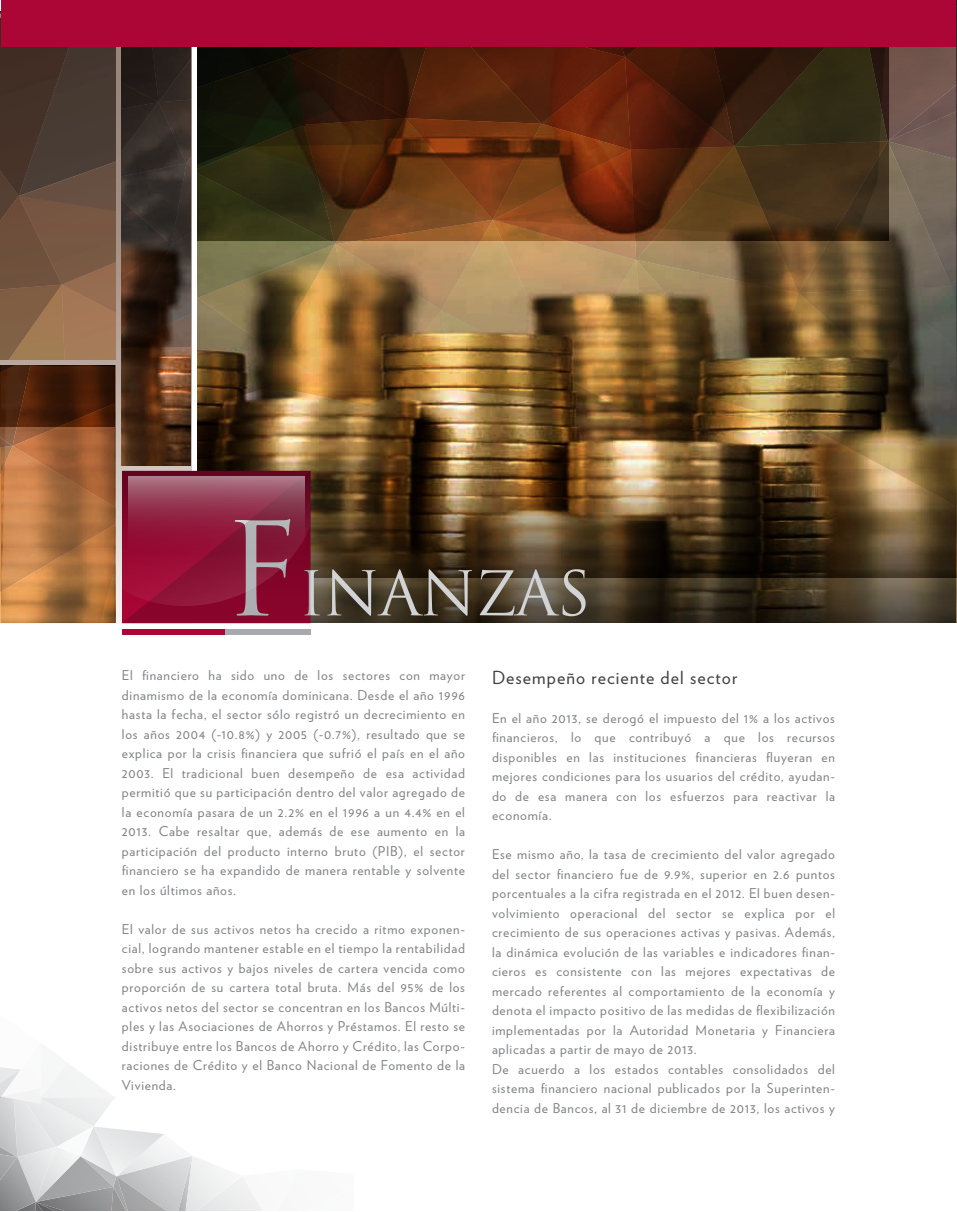
<style>
.page{position:relative;width:957px;height:1212px;background:#fff}
.page>*{position:absolute;margin:0;border:0;box-sizing:border-box;transform-origin:0 0}
.t1{font:60px "Trajan Pro";letter-spacing:-.02em;color:#d1d3d4}
.t2{font:18px "Verlag";letter-spacing:.06em;color:#414042}
.t3{font:13.5px/19.5px "Verlag";letter-spacing:.055em;color:#808285;text-align:justify}
.s1{font-size:126.45px}
</style>
<div class="page">
<svg style="left:0;top:1063px;width:262px;height:148px"></svg>
<svg style="left:1px;top:46px;width:121px;height:577px;background:#815a3e"></svg>
<div style="left:1px;top:0;width:954px;height:46px;background:#ab0635"></div>
<div style="left:122px;top:629px;width:112px;height:6px;background:#ab0635"></div>
<div style="left:225px;top:629px;width:85px;height:6px;background:#a7a9ac"></div>
<img style="left:122px;top:0;width:835px;height:623px">
<svg style="left:128px;top:477px;width:176px;height:95px;background:#912948"></svg>
<h1 class="t1" style="left:223px;top:555px;width:369px"><span class="s1">F</span>INANZAS</h1>
<p class="t3" style="left:122px;top:665px;width:344px">El financiero ha sido uno de los sectores con mayor dinamismo de la economía dominicana. Desde el año 1996 hasta la fecha, el sector sólo registró un decrecimiento en los años 2004 (-10.8%) y 2005 (-0.7%), resultado que se explica por la crisis financiera que sufrió el país en el año 2003. El tradicional buen desempeño de esa actividad permitió que su participación dentro del valor agregado de la economía pasara de un 2.2% en el 1996 a un 4.4% en el 2013. Cabe resaltar que, además de ese aumento en la participación del producto interno bruto (PIB), el sector financiero se ha expandido de manera rentable y solvente en los últimos años.</p>
<p class="t3" style="left:122px;top:918px;width:344px">El valor de sus activos netos ha crecido a ritmo exponen&shy;cial, logrando mantener estable en el tiempo la rentabilidad sobre sus activos y bajos niveles de cartera vencida como proporción de su cartera total bruta. Más del 95% de los activos netos del sector se concentran en los Bancos Múlti&shy;ples y las Asociaciones de Ahorros y Préstamos. El resto se distribuye entre los Bancos de Ahorro y Crédito, las Corpo&shy;raciones de Crédito y el Banco Nacional de Fomento de la Vivienda.</p>
<h2 class="t2" style="left:492px;top:664px;width:247px">Desempeño reciente del sector</h2>
<p class="t3" style="left:492px;top:707px;width:344px">En el año 2013, se derogó el impuesto del 1% a los activos financieros, lo que contribuyó a que los recursos disponibles en las instituciones financieras fluyeran en mejores condiciones para los usuarios del crédito, ayudan&shy;do de esa manera con los esfuerzos para reactivar la economía.</p>
<p class="t3" style="left:492px;top:844px;width:344px;text-align:left">Ese mismo año, la tasa de crecimiento del valor agregado del sector financiero fue de 9.9%, superior en 2.6 puntos porcentuales a la cifra registrada en el 2012. El buen desen&shy;volvimiento operacional del sector se explica por el crecimiento de sus operaciones activas y pasivas. Además, la dinámica evolución de las variables e indicadores finan&shy;cieros es consistente con las mejores expectativas de mercado referentes al comportamiento de la economía y denota el impacto positivo de las medidas de flexibilización implementadas por la Autoridad Monetaria y Financiera aplicadas a partir de mayo de 2013.<br>De acuerdo a los estados contables consolidados del sistema financiero nacional publicados por la Superinten&shy;dencia de Bancos, al 31 de diciembre de 2013, los activos y</p>
</div>
